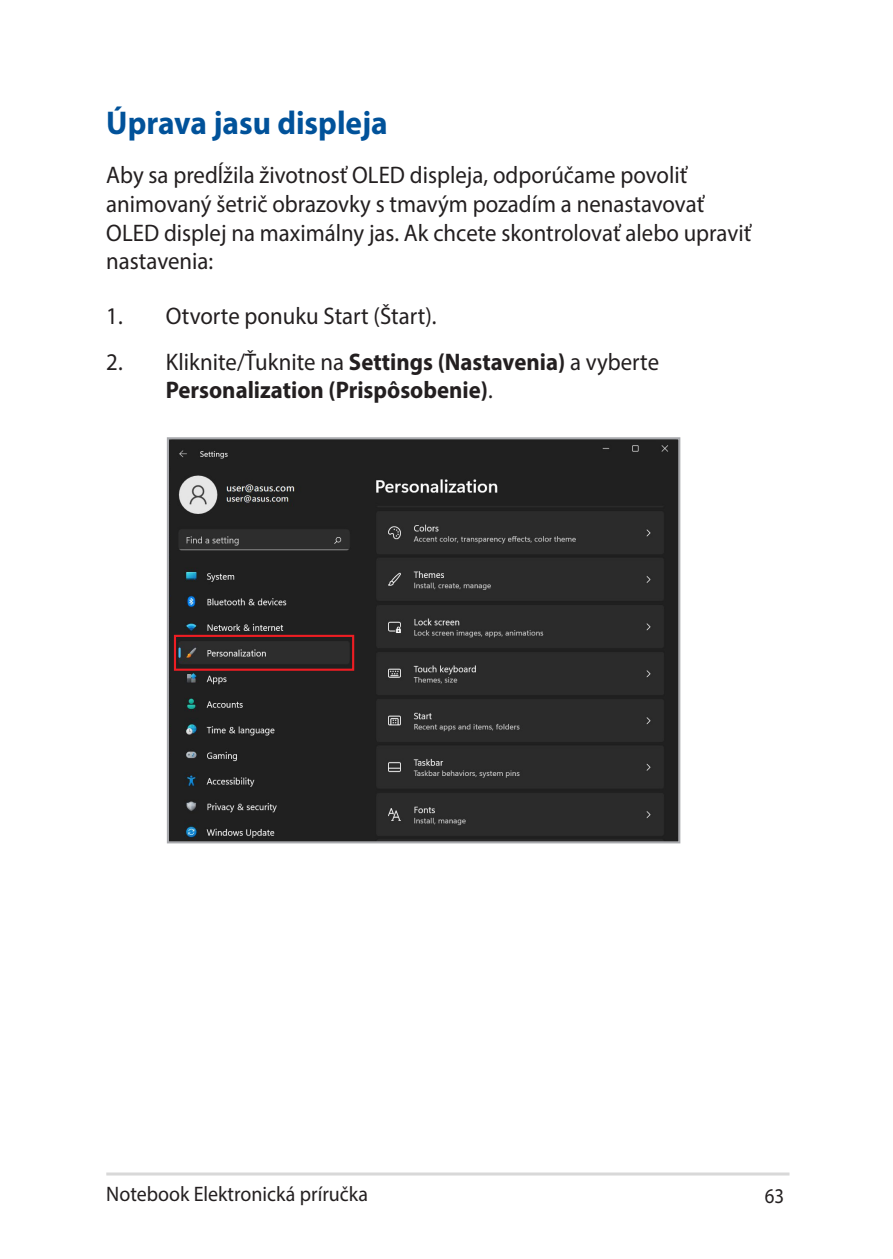
<style>
.page{position:relative;width:893px;height:1259px;background:#fff}
.page>*{position:absolute;margin:0;border:0;box-sizing:border-box;transform-origin:0 0}
.Heading_2{font:700 33px "Myriad Pro";color:#01529a;scale:.95 1}
.Body_Text{font:24px/28.8px "Myriad Pro";color:#231f20;scale:.95 1}
.List{font:700 24px/28.8px "Myriad Pro";color:#231f20;scale:.95 1}
.List-2{font:24px "Myriad Pro";color:#231f20;scale:.95 1}
.t1{font:21px "Myriad Pro";color:#231f20;scale:.95 1}
.t2{font:21px "Myriad Pro";color:#231f20;scale:.9 1}
.s1{font-weight:400}
</style>
<div class="page">
<hr style="left:106px;top:1172px;width:683px;height:3px;background:#d8d8d8">
<img style="left:170px;top:440px;width:507px;height:400px">
<div style="left:167px;top:437px;width:513px;height:406px;border:2px solid #a8a9ad"></div>
<div style="left:174px;top:635px;width:180px;height:36px;border:2px solid #ee1d23"></div>
<p class="Heading_2" style="left:106px;top:101px;width:298px">Úprava jasu displeja</p>
<p class="Body_Text" style="left:106px;top:160px;width:681px">Aby sa predĺžila životnosť OLED displeja, odporúčame povoliť animovaný šetrič obrazovky s tmavým pozadím a nenastavovať OLED displej na maximálny jas. Ak chcete skontrolovať alebo upraviť nastavenia:</p>
<p class="List-2" style="left:106px;top:301px;width:349px">1. Otvorte ponuku Start (Štart).</p>
<p class="List" style="left:166px;top:346px;width:521px;text-indent:-60px"><span class="s1">2. Kliknite/Ťuknite na</span> Settings (Nastavenia) <span class="s1">a vyberte<br></span>Personalization (Prispôsobenie)<span class="s1">.</span></p>
<p class="t1" style="left:106px;top:1180px;width:277px">Notebook Elektronická príručka</p>
<p class="t2" style="left:765px;top:1182px;width:23px">63</p>
</div>
